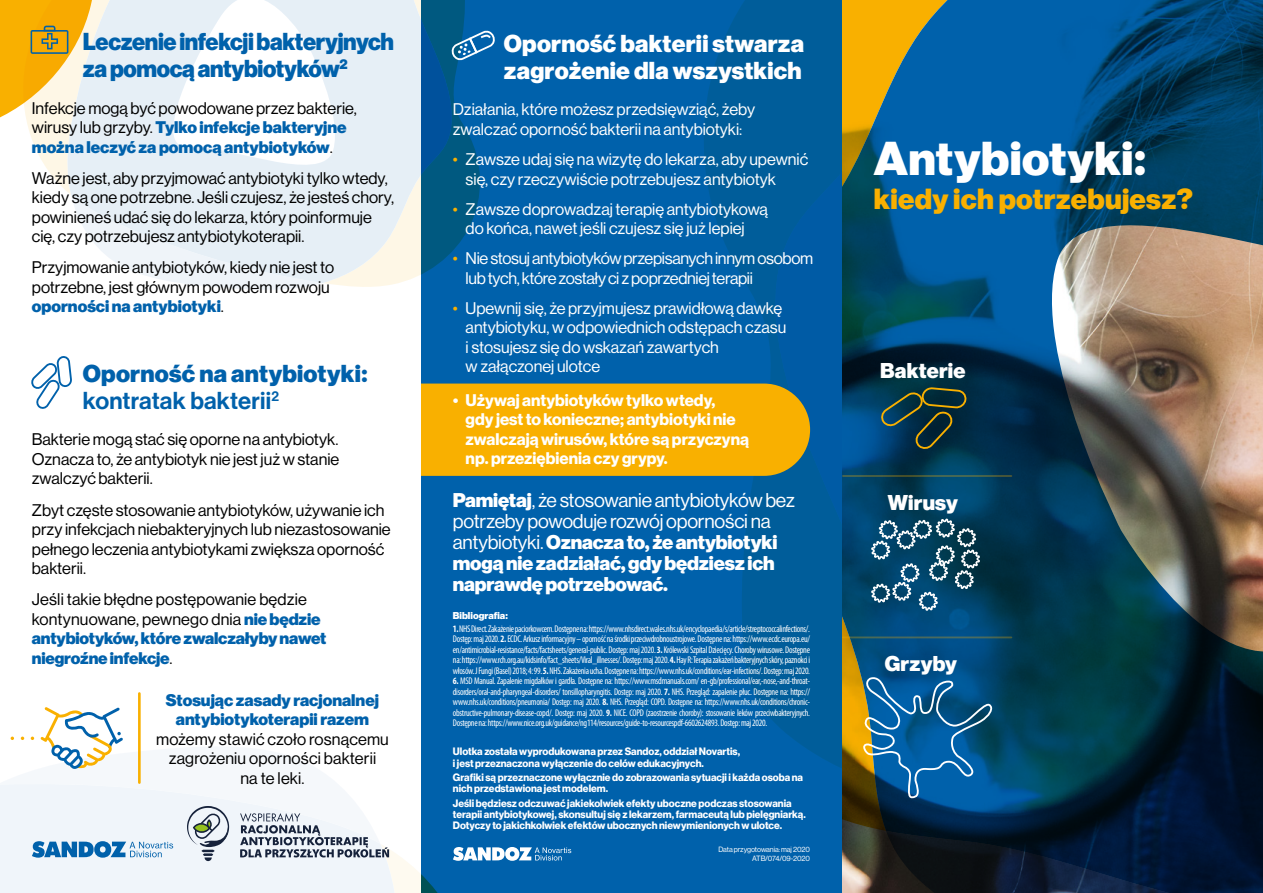
<style>
.page{position:relative;width:1263px;height:893px;background:#fff}
.page>*{position:absolute;margin:0;border:0;box-sizing:border-box;transform-origin:0 0}
.t1{font:900 46.5px "Volta Modern Display 95";letter-spacing:.01em;color:#fff}
.t2{font:900 28.5px "Volta Modern Display 95";letter-spacing:.01em;color:#f9b000}
.t3{font:900 24px/27px "Volta Modern Display 95";letter-spacing:-.015em;color:#0061ab;scale:.95 1}
.t4{font:900 24px/27px "Volta Modern Display 95";letter-spacing:.01em;color:#fff}
.t5{font:900 24px/27px "Volta Modern Display 95";letter-spacing:.01em;color:#0061ab}
.t6{font:900 21px "Volta Modern Display 95";letter-spacing:.01em;color:#fff}
.t7{font:900 19.5px/21px "Volta Modern Display 95";letter-spacing:-.01em;color:#fff}
.t8{font:16.5px/19.5px "Volta Modern Display 55 Roman";color:#000}
.t9{font:16.5px/19.5px "Volta Modern Display 55 Roman";color:#fff}
.t10{font:700 16.5px/19.5px "Volta Modern Display 75";color:#fff}
.t11{font:900 16.5px/19.5px "Volta Modern Display 95";letter-spacing:-.01em;color:#0061ab}
.t12{font:16.5px/19.5px "Volta Modern Display 55 Roman";letter-spacing:-.02em;color:#fff}
.t13{font:700 10.5px/11.2px "Volta Modern Display 75";color:#fff}
.t14{font:condensed 9.75px/10.5px "Myriad Pro";letter-spacing:-.03em;color:#fff;text-align:justify;scale:.95 1}
.t15{font:900 9.75px "Volta Modern Display 95";color:#fff}
.t16{font:7.5px "Volta Modern Display 55 Roman";letter-spacing:-.01em;color:#fff}
.s1{font-family:"Volta Modern Display 95";font-weight:900;color:#0061ab}
.s2{font-family:"Volta Modern Display 65";font-weight:500}
.s3{font-family:"Volta Modern Display 55 Roman";font-weight:400;color:#000}
.s4{color:#f9b000}
.s5{font-family:"Volta Modern Display 55 Roman";font-weight:400}
.s6{font-weight:700}
</style>
<div class="page">
<div style="left:421px;top:0;width:421px;height:893px;background:#0061ab"></div>
<svg style="left:704px;top:0;width:69px;height:720px;fill:#005d9a"></svg>
<svg style="left:773px;top:0;width:69px;height:768px;fill:#005d9a"></svg>
<img style="left:842px;top:0;width:421px;height:893px">
<div style="left:421px;top:384px;width:389px;height:92px;background:#f9b000"></div>
<svg style="left:878px;top:387px;width:88px;height:64px;background:#1a3d42"></svg>
<hr style="left:843px;top:475px;width:168px;height:2px;background:#f9b000">
<hr style="left:843px;top:636px;width:168px;height:2px;background:#f9b000">
<svg style="left:870px;top:517px;width:111px;height:95px;background:#285e7b"></svg>
<svg style="left:0;top:0;width:495px;height:290px"></svg>
<svg style="left:862px;top:676px;width:401px;height:217px;background:#092f48"></svg>
<svg style="left:31px;top:356px;width:41px;height:53px"></svg>
<hr style="left:138px;top:693px;width:3px;height:90px;background:#f9b000">
<svg style="left:0;top:707px;width:571px;height:186px"></svg>
<p class="t3" style="left:83px;top:28px;width:329px">Leczenie infekcji bakteryjnych za pomocą antybiotyków<sup>2</sup></p>
<p class="t8" style="left:32px;top:98px;width:326px">Infekcje mogą być powodowane przez bakterie, wirusy lub grzyby. <span class="s1">Tylko infekcje bakteryjne można leczyć za pomocą antybiotyków</span>.</p>
<p class="t8" style="left:32px;top:168px;width:364px">Ważne jest, aby przyjmować antybiotyki tylko wtedy, kiedy są one potrzebne. Jeśli czujesz, że jesteś chory, powinieneś udać się do lekarza, który poinformuje cię, czy potrzebujesz antybiotykoterapii.</p>
<p class="t8" style="left:32px;top:258px;width:304px">Przyjmowanie antybiotyków, kiedy nie jest to potrzebne, jest głównym powodem rozwoju <span class="s1">oporności na antybiotyki</span>.</p>
<p class="t5" style="left:83px;top:360px;width:286px">Oporność na antybiotyki: <span class="s2">kontratak bakterii</span><sup>2</sup></p>
<p class="t8" style="left:32px;top:430px;width:309px;text-align:justify">Bakterie mogą stać się oporne na antybiotyk.<br>Oznacza to, że antybiotyk nie jest już w stanie zwalczyć bakterii.</p>
<p class="t8" style="left:32px;top:500px;width:360px">Zbyt częste stosowanie antybiotyków, używanie ich przy infekcjach niebakteryjnych lub niezastosowanie pełnego leczenia antybiotykami zwiększa oporność bakterii.</p>
<p class="t11" style="left:32px;top:590px;width:296px"><span class="s3">Jeśli takie błędne postępowanie będzie kontynuowane, pewnego dnia</span> nie będzie antybiotyków, które zwalczałyby nawet niegroźne infekcje<span class="s3">.</span></p>
<p class="t8" style="left:156px;top:690px;width:234px;text-align:center"><span class="s1">Stosując zasady racjonalnej antybiotykoterapii razem </span>możemy stawić czoło rosnącemu zagrożeniu oporności bakterii<br>na te leki.</p>
<p class="t4" style="left:504px;top:30px;width:302px">Oporność bakterii stwarza zagrożenie dla wszystkich</p>
<p class="t9" style="left:453px;top:100px;width:304px">Działania, które możesz przedsięwziąć, żeby zwalczać oporność bakterii na antybiotyki:</p>
<p class="t9" style="left:466px;top:149px;width:344px;text-indent:-13px"><span class="s4">•</span> Zawsze udaj się na wizytę do lekarza, aby upewnić się, czy rzeczywiście potrzebujesz antybiotyk</p>
<p class="t9" style="left:466px;top:199px;width:304px;text-indent:-13px"><span class="s4">•</span> Zawsze doprowadzaj terapię antybiotykową do końca, nawet jeśli czujesz się już lepiej</p>
<p class="t12" style="left:466px;top:249px;width:349px;text-indent:-13px"><span class="s4">•</span> Nie stosuj antybiotyków przepisanych innym osobom lub tych, które zostały ci z poprzedniej terapii</p>
<p class="t9" style="left:466px;top:298px;width:322px;text-indent:-13px"><span class="s4">•</span> Upewnij się, że przyjmujesz prawidłową dawkę antybiotyku, w odpowiednich odstępach czasu i stosujesz się do wskazań zawartych<br>w załączonej ulotce</p>
<p class="t10" style="left:466px;top:390px;width:285px;text-indent:-13px"><span class="s2">•</span> Używaj antybiotyków tylko wtedy,<br>gdy jest to konieczne; antybiotyki nie zwalczają wirusów, które są przyczyną np. przeziębienia czy grypy.</p>
<p class="t7" style="left:453px;top:490px;width:343px">Pamiętaj<span class="s5">, że stosowanie antybiotyków bez potrzeby powoduje rozwój oporności na antybiotyki.</span> Oznacza to, że antybiotyki mogą nie zadziałać, gdy będziesz ich naprawdę potrzebować.</p>
<p class="t15" style="left:453px;top:610px;width:56px">Bibliografia:</p>
<p class="t14" style="left:453px;top:623px;width:377px"><span class="s6">1.</span> NHS Direct. Zakażenie paciorkowcem. Dostępne na: https://www.nhsdirect.wales.nhs.uk/encyclopaedia/s/article/streptococcalinfections/.<br>Dostęp: maj 2020. <span class="s6">2.</span> ECDC. Arkusz informacyjny – oporność na środki przeciwdrobnoustrojowe. Dostępne na: https://www.ecdc.europa.eu/ en/antimicrobial-resistance/facts/factsheets/general-public. Dostęp: maj 2020. <span class="s6">3.</span> Królewski Szpital Dziecięcy. Choroby wirusowe. Dostępne na: https://www.rch.org.au/kidsinfo/fact_sheets/Viral_illnesses/. Dostęp: maj 2020. <span class="s6">4.</span> Hay R: Terapia zakażeń bakteryjnych skóry, paznokci i włosów. J Fungi (Basel) 2018; 4: 99. <span class="s6">5.</span> NHS. Zakażenia ucha. Dostępne na: https://www.nhs.uk/conditions/ear-infections/. Dostęp: maj 2020.</p>
<p class="t14" style="left:453px;top:676px;width:377px"><span class="s6">6.</span> MSD Manual. Zapalenie migdałków i gardła. Dostępne na: https://www.msdmanuals.com/ en-gb/professional/ear,-nose,-and-throat&shy;disorders/oral-and-pharyngeal-disorders/ tonsillopharyngitis. Dostęp: maj 2020. <span class="s6">7.</span> NHS. Przegląd: zapalenie płuc. Dostępne na: https:// www.nhs.uk/conditions/pneumonia/ Dostęp: maj 2020. <span class="s6">8.</span> NHS. Przegląd: COPD. Dostępne na: https://www.nhs.uk/conditions/chronic&shy;obstructive-pulmonary-disease-copd/. Dostęp: maj 2020. <span class="s6">9.</span> NICE. COPD (zaostrzenie choroby): stosowanie leków przeciwbakteryjnych.<br>Dostępne na: https://www.nice.org.uk/guidance/ng114/resources/guide-to-resourcespdf-6602624893. Dostęp: maj 2020.</p>
<p class="t13" style="left:453px;top:746px;width:289px">Ulotka została wyprodukowana przez Sandoz, oddział Novartis, i jest przeznaczona wyłączenie do celów edukacyjnych.</p>
<p class="t13" style="left:453px;top:772px;width:352px">Grafiki są przeznaczone wyłącznie do zobrazowania sytuacji i każda osoba na nich przedstawiona jest modelem.</p>
<p class="t13" style="left:453px;top:797px;width:354px">Jeśli będziesz odczuwać jakiekolwiek efekty uboczne podczas stosowania terapii antybiotykowej, skonsultuj się z lekarzem, farmaceutą lub pielęgniarką.<br>Dotyczy to jakichkolwiek efektów ubocznych niewymienionych w ulotce.</p>
<p class="t16" style="left:718px;top:845px;width:93px">Data przygotowania: maj 2020</p>
<p class="t16" style="left:752px;top:854px;width:59px">ATB/074/09-2020</p>
<p class="t1" style="left:874px;top:131px;width:274px">Antybiotyki:</p>
<p class="t2" style="left:874px;top:182px;width:321px">kiedy ich potrzebujesz?</p>
<p class="t6" style="left:880px;top:359px;width:87px">Bakterie</p>
<p class="t6" style="left:888px;top:490px;width:72px">Wirusy</p>
<p class="t6" style="left:885px;top:652px;width:74px">Grzyby</p>
</div>
